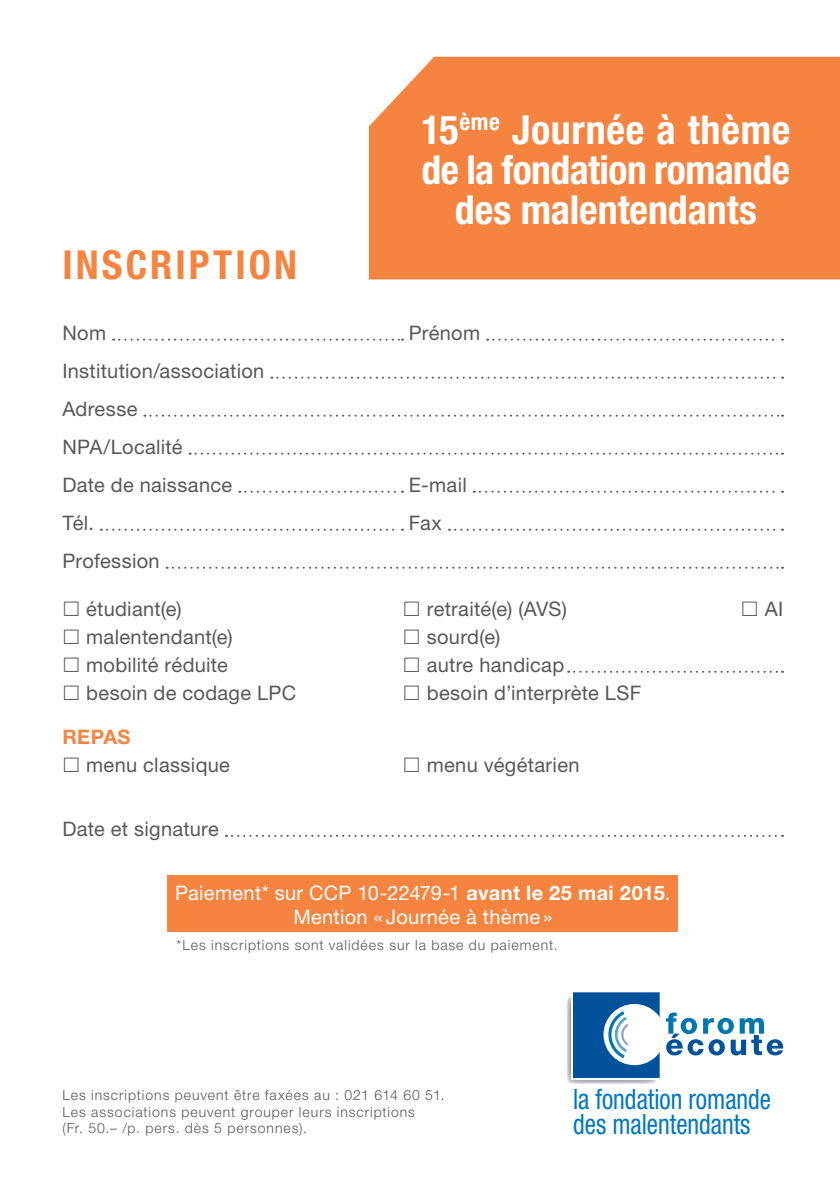
<style>
.page{position:relative;width:840px;height:1191px;background:#fff}
.page>*{position:absolute;margin:0;border:0;box-sizing:border-box;transform-origin:0 0}
.t1{font:700 condensed 40px/40px "Helvetica Neue";letter-spacing:-.01em;color:#fff;text-align:center}
.t2{font:700 condensed 40px "Helvetica Neue";letter-spacing:.075em;color:#f58441}
.t3{font:condensed 28px/25.2px "Helvetica Neue";color:#0078c0;scale:.9 1}
.t4{font:20px/38px "Helvetica Neue";letter-spacing:.015em;color:#57585a}
.t5{font:20px/24px "Helvetica Neue";letter-spacing:.015em;color:#fff;text-align:center}
.t6{font:700 20px "Helvetica Neue";color:#f58441}
.t7{font:300 14px/16.8px "Helvetica Neue";letter-spacing:.07em;color:#57585a}
.s1{font-weight:700}
</style>
<div class="page">
<div style="left:167px;top:875px;width:510px;height:57px;background:#f58441"></div>
<div style="left:369px;top:57px;width:470px;height:222px;background:#f58441"></div>
<img style="left:567px;top:996px;width:89px;height:88px">
<div style="left:571px;top:992px;width:88px;height:86px;background:#01529a"></div>
<svg style="left:603px;top:1004px;width:56px;height:61px"></svg>
<hr style="left:571px;top:1077px;width:88px;height:2px;background:#fff">
<hr style="left:571px;top:992px;width:1px;height:87px;background:#fff">
<svg style="left:665px;top:1012px;width:117px;height:43px"></svg>
<svg style="left:113px;top:339px;width:290px;height:2px"></svg>
<svg style="left:487px;top:339px;width:295px;height:2px"></svg>
<svg style="left:271px;top:377px;width:511px;height:2px"></svg>
<svg style="left:144px;top:415px;width:638px;height:2px"></svg>
<svg style="left:189px;top:453px;width:593px;height:2px"></svg>
<svg style="left:239px;top:491px;width:164px;height:2px"></svg>
<svg style="left:473px;top:491px;width:309px;height:2px"></svg>
<svg style="left:101px;top:529px;width:302px;height:2px"></svg>
<svg style="left:455px;top:529px;width:327px;height:2px"></svg>
<svg style="left:167px;top:567px;width:615px;height:2px"></svg>
<svg style="left:568px;top:671px;width:214px;height:2px"></svg>
<svg style="left:226px;top:835px;width:556px;height:2px"></svg>
<h1 class="t2" style="left:62px;top:241px;width:236px">inscription</h1>
<h1 class="t1" style="left:421px;top:109px;width:370px">15<sup>ème</sup> Journée à thème de la fondation romande des malentendants</h1>
<p class="t4" style="left:62px;top:313px;width:45px">Nom</p>
<p class="t4" style="left:408px;top:313px;width:73px">Prénom</p>
<p class="t4" style="left:62px;top:351px;width:203px">Institution/association<br>Adresse<br>NPA/Localité<br>Date de naissance</p>
<p class="t4" style="left:408px;top:465px;width:60px">E-mail</p>
<p class="t4" style="left:62px;top:503px;width:33px">Tél.</p>
<p class="t4" style="left:408px;top:503px;width:35px">Fax</p>
<p class="t4" style="left:62px;top:541px;width:99px">Profession</p>
<p class="t4" style="left:86px;top:589px;width:97px">étudiant(e)</p>
<p class="t4" style="left:426px;top:589px;width:141px">retraité(e) (AVS)</p>
<p class="t4" style="left:764px;top:589px;width:20px">AI</p>
<p class="t4" style="left:86px;top:617px;width:148px">malentendant(e)</p>
<p class="t4" style="left:426px;top:617px;width:75px">sourd(e)</p>
<p class="t4" style="left:86px;top:645px;width:143px">mobilité réduite</p>
<p class="t4" style="left:426px;top:645px;width:139px">autre handicap</p>
<p class="t4" style="left:86px;top:673px;width:211px">besoin de codage LPC</p>
<p class="t4" style="left:426px;top:673px;width:203px">besoin d’interprète LSF</p>
<p class="t6" style="left:62px;top:724px;width:29px">Repas</p>
<p class="t4" style="left:86px;top:745px;width:145px">menu classique</p>
<p class="t4" style="left:426px;top:745px;width:154px">menu végétarien</p>
<p class="t4" style="left:62px;top:809px;width:158px">Date et signature</p>
<p class="t5" style="left:175px;top:880px;width:496px">Paiement* sur CCP 10-22479-1 <span class="s1">avant le 25 mai 2015</span>.<br>Mention « Journée à thème »</p>
<p class="t7" style="left:176px;top:936px;width:382px">*Les inscriptions sont validées sur la base du paiement.</p>
<p class="t7" style="left:62px;top:1086px;width:383px">Les inscriptions peuvent être faxées au : 021 614 60 51.<br>Les associations peuvent grouper leurs inscriptions<br>(Fr. 50.– /p. pers. dès 5 personnes).</p>
<h2 class="t3" style="left:573px;top:1086px;width:221px">la fondation romande des malentendants</h2>
</div>
